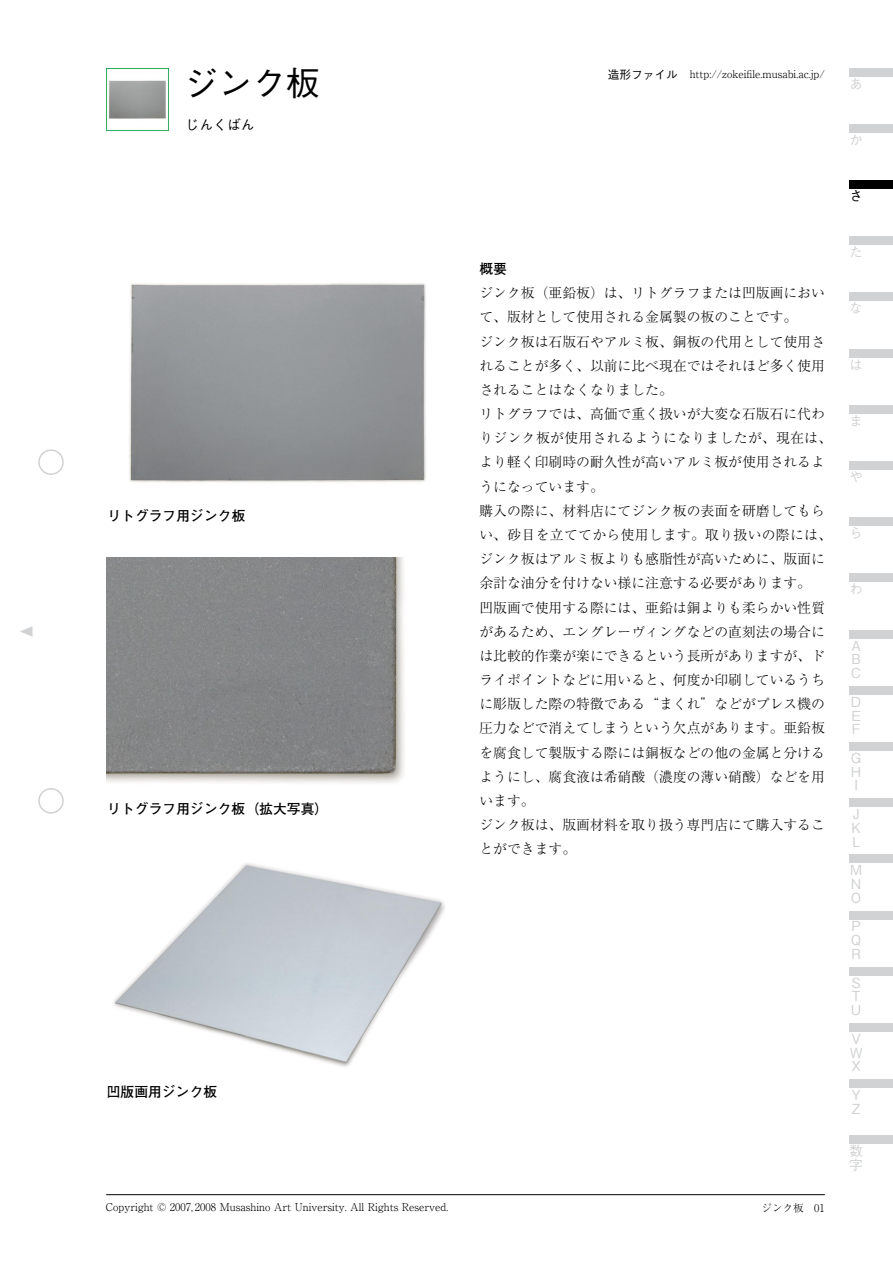
<style>
.page{position:relative;width:893px;height:1263px;background:#fff}
.page>*{position:absolute;margin:0;border:0;box-sizing:border-box;transform-origin:0 0}
.t1{font:500 34.05px "Gothic BBB Pro";color:#000}
.t2{font:300 13.8px/24.2px "Ryumin Pro";color:#000}
.t3{font:500 13.8px/13.8px "Gothic BBB Pro";color:#d1d2d4;text-align:justify}
.t4{font:700 13.8px "Futo Go B101 Pro";color:#000}
.t5{font:500 13.8px "Gothic BBB Pro";color:#000}
.t6{font:300 10.65px "Ryumin Pro";color:#000}
.s1{font-family:"Gothic BBB Pro";font-weight:500;font-size:11.7px}
</style>
<div class="page">
<div style="left:38px;top:449px;width:26px;height:26px;border:2px solid #d1d2d4;border-radius:50%"></div>
<div style="left:38px;top:788px;width:26px;height:25px;border:2px solid #d1d2d4;border-radius:50%"></div>
<svg style="left:20px;top:626px;width:13px;height:11px"></svg>
<div style="left:849px;top:1135px;width:44px;height:9px;background:#d1d2d4"></div>
<div style="left:849px;top:1079px;width:44px;height:9px;background:#d1d2d4"></div>
<div style="left:849px;top:1023px;width:44px;height:8px;background:#d1d2d4"></div>
<div style="left:849px;top:967px;width:44px;height:8px;background:#d1d2d4"></div>
<div style="left:849px;top:911px;width:44px;height:8px;background:#d1d2d4"></div>
<div style="left:849px;top:854px;width:44px;height:9px;background:#d1d2d4"></div>
<div style="left:849px;top:798px;width:44px;height:9px;background:#d1d2d4"></div>
<div style="left:849px;top:742px;width:44px;height:9px;background:#d1d2d4"></div>
<div style="left:849px;top:686px;width:44px;height:9px;background:#d1d2d4"></div>
<div style="left:849px;top:630px;width:44px;height:8px;background:#d1d2d4"></div>
<div style="left:849px;top:574px;width:44px;height:8px;background:#d1d2d4"></div>
<div style="left:849px;top:517px;width:44px;height:9px;background:#d1d2d4"></div>
<div style="left:849px;top:461px;width:44px;height:9px;background:#d1d2d4"></div>
<div style="left:849px;top:405px;width:44px;height:9px;background:#d1d2d4"></div>
<div style="left:849px;top:349px;width:44px;height:8px;background:#d1d2d4"></div>
<div style="left:849px;top:293px;width:44px;height:8px;background:#d1d2d4"></div>
<div style="left:849px;top:237px;width:44px;height:8px;background:#d1d2d4"></div>
<div style="left:849px;top:124px;width:44px;height:9px;background:#d1d2d4"></div>
<div style="left:849px;top:68px;width:44px;height:9px;background:#d1d2d4"></div>
<hr style="left:106px;top:1194px;width:719px;height:1px;background:#000">
<div style="left:849px;top:180px;width:44px;height:9px;background:#000"></div>
<img style="left:129px;top:283px;width:297px;height:200px">
<img style="left:106px;top:557px;width:298px;height:226px">
<img style="left:113px;top:863px;width:332px;height:204px">
<img style="left:106px;top:68px;width:63px;height:62px">
<h1 class="t1" style="left:184px;top:56px;width:138px">ジンク板</h1>
<p class="t5" style="left:186px;top:114px;width:71px">じんくばん</p>
<p class="t4" style="left:107px;top:505px;width:140px">リトグラフ用ジンク板</p>
<p class="t4" style="left:107px;top:798px;width:223px">リトグラフ用ジンク板（拡大写真(</p>
<p class="t4" style="left:107px;top:1080px;width:112px">凹版画用ジンク板</p>
<p class="t6" style="left:106px;top:1199px;width:344px">Copyright © 2007, 2008 Musashino Art University. All Rights Reserved.</p>
<p class="t4" style="left:479px;top:258px;width:29px">概要</p>
<p class="t6" style="left:608px;top:66px;width:218px"><span class="s1">造形ファイル　</span>http://zokeifile.musabi.ac j p. /</p>
<p class="t2" style="left:479px;top:280px;width:354px">ジンク板（亜鉛板）は、リトグラフまたは凹版画において、版材として使用される金属製の板のことです。<br>ジンク板は石版石やアルミ板、銅板の代用として使用されることが多く、以前に比べ現在ではそれほど多く使用されることはなくなりました。<br>リトグラフでは、高価で重く扱いが大変な石版石に代わりジンク板が使用されるようになりましたが、現在は、より軽く印刷時の耐久性が高いアルミ板が使用されるようになっています。<br>購入の際に、材料店にてジンク板の表面を研磨してもらい、砂目を立ててから使用します。取り扱いの際には、ジンク板はアルミ板よりも感脂性が高いために、版面に余計な油分を付けない様に注意する必要があります。<br>凹版画で使用する際には、亜鉛は銅よりも柔らかい性質があるため、エングレーヴィングなどの直刻法の場合には比較的作業が楽にできるという長所がありますが、ドライポイントなどに用いると、何度か印刷しているうちに彫版した際の特徴である“まくれ”などがプレス機の圧力などで消えてしまうという欠点があります。亜鉛板を腐食して製版する際には銅板などの他の金属と分けるようにし、腐食液は希硝酸（濃度の薄い硝酸）などを用います。<br>ジンク板は、版画材料を取り扱う専門店にて購入することができます。</p>
<p class="t6" style="left:761px;top:1199px;width:44px">ジンク板</p>
<p class="t6" style="left:814px;top:1199px;width:12px">01</p>
<p class="t3" style="left:849px;top:75px;width:13px">あ</p>
<p class="t3" style="left:849px;top:131px;width:14px">か</p>
<p class="t5" style="left:849px;top:185px;width:12px">さ</p>
<p class="t3" style="left:849px;top:244px;width:14px">た</p>
<p class="t3" style="left:849px;top:300px;width:14px">な</p>
<p class="t3" style="left:849px;top:356px;width:14px">は</p>
<p class="t3" style="left:849px;top:412px;width:13px">ま</p>
<p class="t3" style="left:849px;top:468px;width:14px">や</p>
<p class="t3" style="left:849px;top:524px;width:13px">ら</p>
<p class="t3" style="left:849px;top:580px;width:14px">わ</p>
<p class="t3" style="left:851px;top:637px;width:12px">A B C</p>
<p class="t3" style="left:851px;top:693px;width:12px">D E F</p>
<p class="t3" style="left:851px;top:749px;width:12px">G H I</p>
<p class="t3" style="left:851px;top:805px;width:11px">J K L</p>
<p class="t3" style="left:850px;top:861px;width:14px">M N O</p>
<p class="t3" style="left:851px;top:918px;width:12px">P Q R</p>
<p class="t3" style="left:851px;top:974px;width:12px">S T U</p>
<p class="t3" style="left:850px;top:1030px;width:15px;text-align:left">V<br>W<br>X</p>
<p class="t3" style="left:851px;top:1086px;width:11px">Y<br>Z</p>
<p class="t3" style="left:849px;top:1142px;width:15px">数字</p>
</div>
